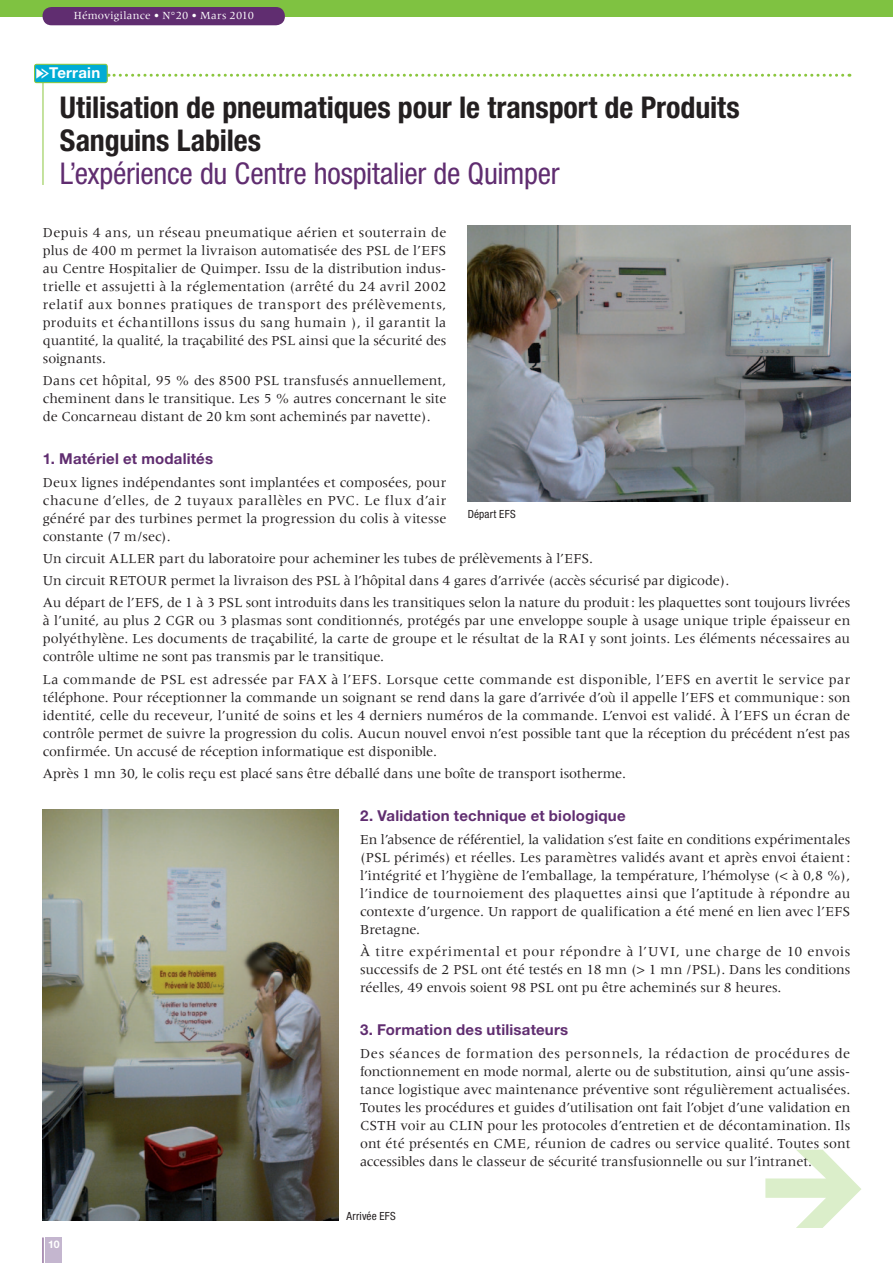
<style>
.page{position:relative;width:893px;height:1263px;background:#fff}
.page>*{position:absolute;margin:0;border:0;box-sizing:border-box;transform-origin:0 0}
.t1{font:700 condensed 30px/33px "Helvetica Neue";letter-spacing:-.005em;color:#231f20}
.t2{font:condensed 30px "Helvetica Neue";letter-spacing:-.01em;color:#602d70}
.t3{font:700 15px "Helvetica Neue";letter-spacing:.015em;color:#602d70}
.t4{font:700 15px "Helvetica Neue";letter-spacing:.015em;color:#fff}
.t5{font:14.25px/18px "Meridien";letter-spacing:-.005em;color:#231f20;text-align:justify}
.t6{font:11.25px "Meridien";letter-spacing:.02em;color:#fff}
.t7{font:condensed 11.25px "Helvetica Neue";letter-spacing:.015em;color:#231f20}
.t8{font:700 10.5px "Helvetica Neue";color:#fff}
.s1{font-family:"Pointers";font-weight:400}
</style>
<div class="page">
<svg style="left:108px;top:74px;width:742px;height:3px"></svg>
<hr style="left:43px;top:68px;width:1px;height:117px;background:#8bc63e">
<div style="left:35px;top:64px;width:72px;height:19px;background:#00acd5;border-radius:2px"></div>
<div style="left:34px;top:64px;width:74px;height:19px;border:1px solid #8bc63e;border-radius:2px"></div>
<svg style="left:765px;top:1149px;width:96px;height:79px"></svg>
<img style="left:468px;top:225px;width:382px;height:277px">
<img style="left:43px;top:809px;width:296px;height:411px">
<div style="left:0;top:0;width:893px;height:16px;background:#7fc241"></div>
<div style="left:43px;top:7px;width:242px;height:18px;background:#602d70;border-radius:9px"></div>
<div style="left:46px;top:1237px;width:16px;height:26px;background:#c4b6cf"></div>
<svg style="left:43px;top:1237px;width:1px;height:26px"></svg>
<p class="t6" style="left:74px;top:9px;width:182px">Hémovigilance • N°20 • Mars 2010</p>
<p class="t4" style="left:37px;top:64px;width:65px"><span class="s1">t</span>Terrain</p>
<h1 class="t1" style="left:60px;top:91px;width:681px">Utilisation de pneumatiques pour le transport de Produits<br>Sanguins Labiles</h1>
<h1 class="t2" style="left:60px;top:156px;width:501px">L’expérience du Centre hospitalier de Quimper</h1>
<p class="t5" style="left:43px;top:223px;width:405px">Depuis 4 ans, un réseau pneumatique aérien et souterrain de plus de 400 m permet la livraison automatisée des PSL de l’EFS au Centre Hospitalier de Quimper. Issu de la distribution indus&shy;trielle et assujetti à la réglementation (arrêté du 24 avril 2002 relatif aux bonnes pratiques de transport des prélèvements, produits et échantillons issus du sang humain ), il garantit la quantité, la qualité, la traçabilité des PSL ainsi que la sécurité des soignants.</p>
<p class="t5" style="left:43px;top:371px;width:405px">Dans cet hôpital, 95 % des 8500 PSL transfusés annuellement, cheminent dans le transitique. Les 5 % autres concernant le site de Concarneau distant de 20 km sont acheminés par navette).</p>
<p class="t3" style="left:43px;top:450px;width:172px">1. Matériel et modalités</p>
<p class="t5" style="left:43px;top:473px;width:405px">Deux lignes indépendantes sont implantées et composées, pour chacune d’elles, de 2 tuyaux parallèles en PVC. Le flux d’air généré par des turbines permet la progression du colis à vitesse constante (7 m/sec).</p>
<p class="t5" style="left:43px;top:547px;width:809px;line-height:22.2px;text-align:left">Un circuit ALLER part du laboratoire pour acheminer les tubes de prélèvements à l’EFS.<br>Un circuit RETOUR permet la livraison des PSL à l’hôpital dans 4 gares d’arrivée (accès sécurisé par digicode).<br>Au départ de l’EFS, de 1 à 3 PSL sont introduits dans les transitiques selon la nature du produit: les plaquettes sont toujours livrées</p>
<p class="t5" style="left:43px;top:612px;width:809px">à l’unité, au plus 2 CGR ou 3 plasmas sont conditionnés, protégés par une enveloppe souple à usage unique triple épaisseur en polyéthylène. Les documents de traçabilité, la carte de groupe et le résultat de la RAI y sont joints. Les éléments nécessaires au contrôle ultime ne sont pas transmis par le transitique.</p>
<p class="t5" style="left:43px;top:670px;width:809px">La commande de PSL est adressée par FAX à l’EFS. Lorsque cette commande est disponible, l’EFS en avertit le service par téléphone. Pour réceptionner la commande un soignant se rend dans la gare d’arrivée d’où il appelle l’EFS et communique: son identité, celle du receveur, l’unité de soins et les 4 derniers numéros de la commande. L’envoi est validé. À l’EFS un écran de contrôle permet de suivre la progression du colis. Aucun nouvel envoi n’est possible tant que la réception du précédent n’est pas confirmée. Un accusé de réception informatique est disponible.</p>
<p class="t5" style="left:43px;top:764px;width:585px">Après 1 mn 30, le colis reçu est placé sans être déballé dans une boîte de transport isotherme.</p>
<p class="t3" style="left:360px;top:807px;width:267px">2. Validation technique et biologique</p>
<p class="t5" style="left:360px;top:830px;width:492px">En l’absence de référentiel, la validation s’est faite en conditions expérimentales (PSL périmés) et réelles. Les paramètres validés avant et après envoi étaient: l’intégrité et l’hygiène de l’emballage, la température, l’hémolyse (&lt; à 0,8 %), l’indice de tournoiement des plaquettes ainsi que l’aptitude à répondre au contexte d’urgence. Un rapport de qualification a été mené en lien avec l’EFS Bretagne.</p>
<p class="t5" style="left:360px;top:942px;width:492px">À titre expérimental et pour répondre à l’UVI, une charge de 10 envois successifs de 2 PSL ont été testés en 18 mn (&gt; 1 mn /PSL). Dans les conditions réelles, 49 envois soient 98 PSL ont pu être acheminés sur 8 heures.</p>
<p class="t3" style="left:360px;top:1021px;width:210px">3. Formation des utilisateurs</p>
<p class="t5" style="left:360px;top:1044px;width:492px">Des séances de formation des personnels, la rédaction de procédures de fonctionnement en mode normal, alerte ou de substitution, ainsi qu’une assis&shy;tance logistique avec maintenance préventive sont régulièrement actualisées.<br>Toutes les procédures et guides d’utilisation ont fait l’objet d’une validation en CSTH voir au CLIN pour les protocoles d’entretien et de décontamination. Ils ont été présentés en CME, réunion de cadres ou service qualité. Toutes sont accessibles dans le classeur de sécurité transfusionnelle ou sur l’intranet.</p>
<p class="t7" style="left:468px;top:507px;width:49px">Départ EFS</p>
<p class="t8" style="left:48px;top:1238px;width:13px">10</p>
<p class="t7" style="left:347px;top:1210px;width:51px">Arrivée EFS</p>
</div>
